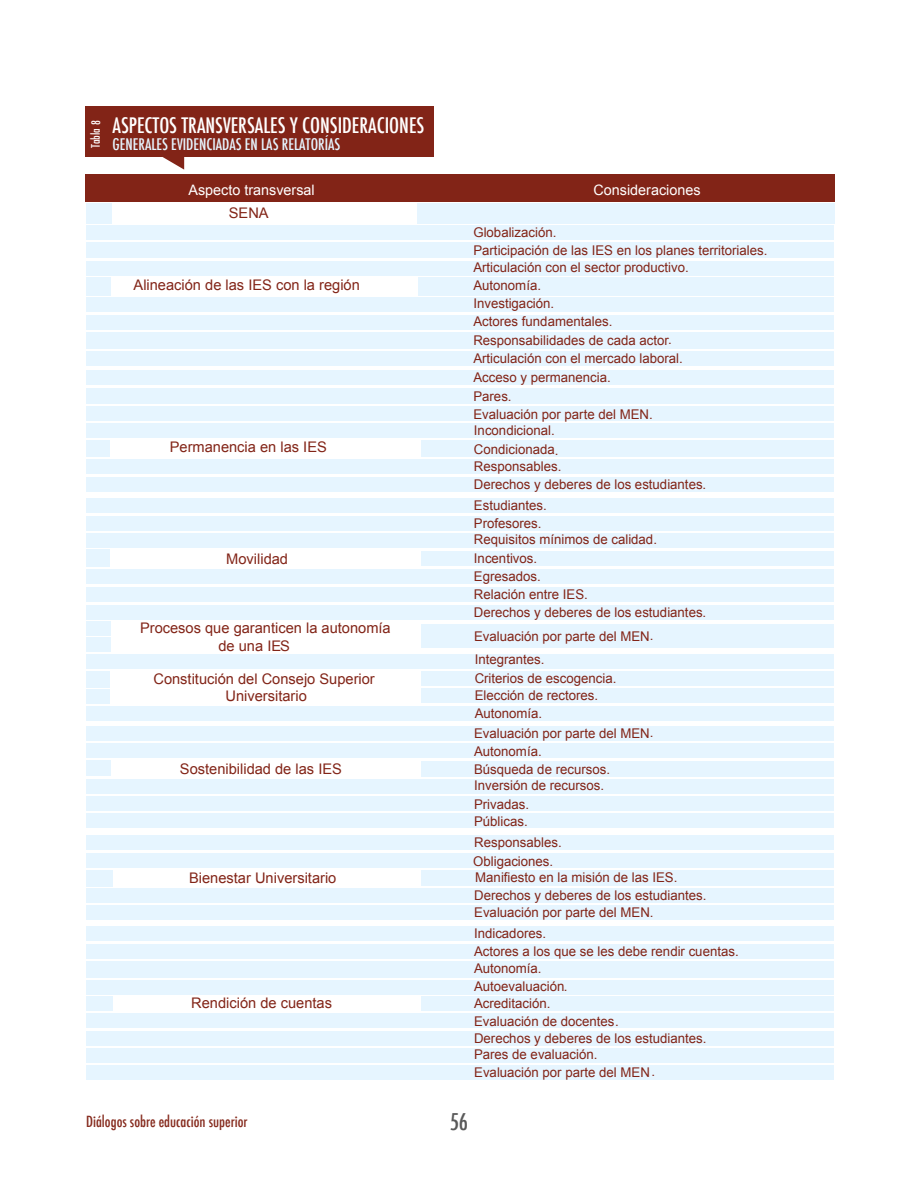
<style>
.page{position:relative;width:918px;height:1188px;background:#fff}
.page>*{position:absolute;margin:0;border:0;box-sizing:border-box;transform-origin:0 0}
.t1{font:500 condensed 22.5px "Futura";color:#595959}
.t2{font:500 condensed 20.85px "Futura";color:#fff}
.t3{font:500 condensed 15.6px "Futura";color:#e6f5ff}
.t4{font:500 condensed 15px "Futura";color:#862b1e}
.t5{font:14.55px/18.5px "Arial";color:#822417}
.t6{font:14.4px "Arial";color:#fff}
.t7{font:13.35px/18.3px "Arial";color:#822417}
.t8{font:500 condensed 11.55px "Futura";color:#fff}
</style>
<div class="page">
<div style="left:86px;top:261px;width:748px;height:14px;background:#e6f5ff"></div>
<div style="left:418px;top:278px;width:416px;height:18px;background:#e6f5ff"></div>
<div style="left:86px;top:315px;width:748px;height:15px;background:#e6f5ff"></div>
<div style="left:86px;top:297px;width:748px;height:15px;background:#e6f5ff"></div>
<div style="left:86px;top:351px;width:748px;height:14px;background:#e6f5ff"></div>
<div style="left:86px;top:333px;width:748px;height:16px;background:#e6f5ff"></div>
<div style="left:86px;top:371px;width:748px;height:14px;background:#e6f5ff"></div>
<div style="left:86px;top:406px;width:748px;height:15px;background:#e6f5ff"></div>
<div style="left:86px;top:388px;width:748px;height:16px;background:#e6f5ff"></div>
<div style="left:86px;top:423px;width:748px;height:15px;background:#e6f5ff"></div>
<div style="left:422px;top:441px;width:412px;height:16px;background:#e6f5ff"></div>
<div style="left:86px;top:477px;width:748px;height:15px;background:#e6f5ff"></div>
<div style="left:86px;top:459px;width:748px;height:15px;background:#e6f5ff"></div>
<div style="left:86px;top:498px;width:748px;height:15px;background:#e6f5ff"></div>
<div style="left:86px;top:516px;width:748px;height:15px;background:#e6f5ff"></div>
<div style="left:422px;top:551px;width:412px;height:15px;background:#e6f5ff"></div>
<div style="left:86px;top:533px;width:748px;height:15px;background:#e6f5ff"></div>
<div style="left:86px;top:570px;width:748px;height:14px;background:#e6f5ff"></div>
<div style="left:86px;top:587px;width:748px;height:15px;background:#e6f5ff"></div>
<div style="left:86px;top:605px;width:748px;height:14px;background:#e6f5ff"></div>
<div style="left:422px;top:671px;width:412px;height:14px;background:#e6f5ff"></div>
<div style="left:86px;top:654px;width:748px;height:15px;background:#e6f5ff"></div>
<div style="left:422px;top:624px;width:412px;height:24px;background:#e6f5ff"></div>
<div style="left:422px;top:688px;width:412px;height:15px;background:#e6f5ff"></div>
<div style="left:86px;top:706px;width:748px;height:15px;background:#e6f5ff"></div>
<div style="left:86px;top:726px;width:748px;height:15px;background:#e6f5ff"></div>
<div style="left:86px;top:744px;width:748px;height:14px;background:#e6f5ff"></div>
<div style="left:422px;top:761px;width:412px;height:15px;background:#e6f5ff"></div>
<div style="left:86px;top:779px;width:748px;height:14px;background:#e6f5ff"></div>
<div style="left:86px;top:796px;width:748px;height:15px;background:#e6f5ff"></div>
<div style="left:86px;top:813px;width:748px;height:15px;background:#e6f5ff"></div>
<div style="left:86px;top:836px;width:748px;height:14px;background:#e6f5ff"></div>
<div style="left:86px;top:853px;width:748px;height:15px;background:#e6f5ff"></div>
<div style="left:422px;top:870px;width:412px;height:15px;background:#e6f5ff"></div>
<div style="left:86px;top:888px;width:748px;height:15px;background:#e6f5ff"></div>
<div style="left:86px;top:905px;width:748px;height:15px;background:#e6f5ff"></div>
<div style="left:86px;top:926px;width:748px;height:15px;background:#e6f5ff"></div>
<div style="left:86px;top:944px;width:748px;height:15px;background:#e6f5ff"></div>
<div style="left:86px;top:961px;width:748px;height:16px;background:#e6f5ff"></div>
<div style="left:86px;top:980px;width:748px;height:15px;background:#e6f5ff"></div>
<div style="left:422px;top:996px;width:412px;height:15px;background:#e6f5ff"></div>
<div style="left:86px;top:1013px;width:748px;height:15px;background:#e6f5ff"></div>
<div style="left:86px;top:1031px;width:748px;height:15px;background:#e6f5ff"></div>
<div style="left:86px;top:1048px;width:748px;height:15px;background:#e6f5ff"></div>
<div style="left:86px;top:1065px;width:748px;height:15px;background:#e6f5ff"></div>
<div style="left:86px;top:671px;width:24px;height:16px;background:#e6f5ff"></div>
<div style="left:86px;top:689px;width:24px;height:14px;background:#e6f5ff"></div>
<div style="left:86px;top:278px;width:25px;height:18px;background:#e6f5ff"></div>
<div style="left:86px;top:441px;width:24px;height:16px;background:#e6f5ff"></div>
<div style="left:86px;top:550px;width:24px;height:17px;background:#e6f5ff"></div>
<div style="left:86px;top:621px;width:25px;height:15px;background:#e6f5ff"></div>
<div style="left:86px;top:638px;width:25px;height:14px;background:#e6f5ff"></div>
<div style="left:86px;top:760px;width:25px;height:16px;background:#e6f5ff"></div>
<div style="left:86px;top:204px;width:25px;height:20px;background:#e6f5ff"></div>
<div style="left:417px;top:204px;width:417px;height:20px;background:#e6f5ff"></div>
<div style="left:86px;top:242px;width:748px;height:16px;background:#e6f5ff"></div>
<div style="left:86px;top:225px;width:748px;height:15px;background:#e6f5ff"></div>
<div style="left:85px;top:174px;width:749px;height:28px;background:#822417"></div>
<svg style="left:162px;top:157px;width:22px;height:13px"></svg>
<div style="left:85px;top:106px;width:348px;height:51px;background:#822417"></div>
<div style="left:86px;top:870px;width:27px;height:16px;background:#e6f5ff"></div>
<div style="left:86px;top:996px;width:27px;height:15px;background:#e6f5ff"></div>
<p class="t8" style="left:88px;top:148px;width:29px;rotate:-89deg">Tabla 8</p>
<h2 class="t2" style="left:112px;top:112px;width:313px">ASPECTOS TRANSVERSALES Y CONSIDERACIONES</h2>
<p class="t3" style="left:112px;top:134px;width:229px">GENERALES EVIDENCIADAS EN LAS RELATORÍAS</p>
<p class="t6" style="left:188px;top:181px;width:128px">Aspecto transversal</p>
<p class="t6" style="left:594px;top:180px;width:109px">Consideraciones</p>
<p class="t7" style="left:473px;top:223px;width:296px">Globalización.<br>Participación de las IES en los planes territoriales.<br>Articulación con el sector productivo.<br>Autonomía.<br>Investigación.<br>Actores fundamentales.<br>Responsabilidades de cada actor.<br>Articulación con el mercado laboral.<br>Acceso y permanencia.<br>Pares.<br>Evaluación por parte del MEN.</p>
<p class="t7" style="left:474px;top:422px;width:234px">Incondicional.<br>Condicionada.<br>Responsables.<br>Derechos y deberes de los estudiantes.</p>
<p class="t7" style="left:474px;top:496px;width:74px">Estudiantes.<br>Profesores.</p>
<p class="t7" style="left:474px;top:531px;width:234px">Requisitos mínimos de calidad.<br>Incentivos.<br>Egresados.<br>Relación entre IES.<br>Derechos y deberes de los estudiantes.</p>
<p class="t7" style="left:475px;top:651px;width:143px">Integrantes.<br>Criterios de escogencia.<br>Elección de rectores.<br>Autonomía.</p>
<p class="t7" style="left:474px;top:725px;width:181px">Evaluación por parte del MEN.</p>
<p class="t5" style="left:229px;top:204px;width:41px">SENA</p>
<p class="t5" style="left:134px;top:276px;width:228px">Alineación de las IES con la región</p>
<p class="t5" style="left:170px;top:438px;width:159px">Permanencia en las IES</p>
<p class="t5" style="left:226px;top:550px;width:63px">Movilidad</p>
<p class="t5" style="left:218px;top:618px;width:174px;text-indent:-78px">Procesos que garanticen la autonomía de una IES</p>
<p class="t5" style="left:153px;top:670px;width:223px;line-height:17.4px;text-align:center">Constitución del Consejo Superior<br>Universitario</p>
<p class="t7" style="left:474px;top:627px;width:181px">Evaluación por parte del MEN.</p>
<p class="t5" style="left:180px;top:760px;width:164px">Sostenibilidad de las IES</p>
<p class="t5" style="left:189px;top:869px;width:149px">Bienestar Universitario</p>
<p class="t5" style="left:191px;top:994px;width:142px">Rendición de cuentas</p>
<p class="t7" style="left:474px;top:742px;width:138px">Autonomía.<br>Búsqueda de recursos.</p>
<p class="t7" style="left:474px;top:777px;width:132px;line-height:17.9px">Inversión de recursos.<br>Privadas.<br>Públicas.</p>
<p class="t7" style="left:473px;top:833px;width:90px">Responsables.<br>Obligaciones.</p>
<p class="t7" style="left:474px;top:868px;width:234px;line-height:17.9px">Manifiesto en la misión de las IES.<br>Derechos y deberes de los estudiantes.<br>Evaluación por parte del MEN.</p>
<p class="t7" style="left:474px;top:925px;width:266px;line-height:17.4px">Indicadores.<br>Actores a los que se les debe rendir cuentas.<br>Autonomía.<br>Autoevaluación.<br>Acreditación.<br>Evaluación de docentes.<br>Derechos y deberes de los estudiantes.<br>Pares de evaluación.<br>Evaluación por parte del MEN.</p>
<p class="t4" style="left:86px;top:1112px;width:163px">Diálogos sobre educación superior</p>
<h1 class="t1" style="left:450px;top:1107px;width:20px">56</h1>
</div>
